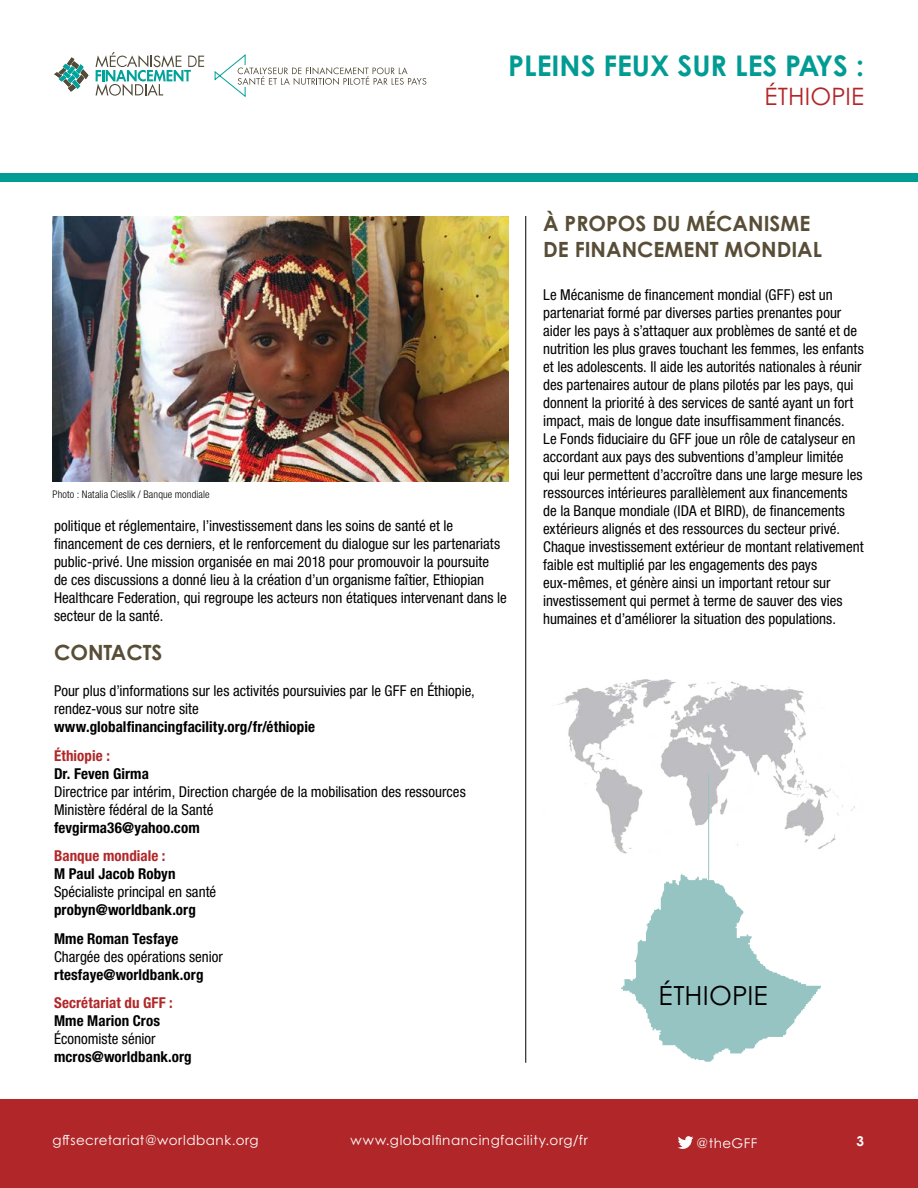
<style>
.page{position:relative;width:918px;height:1188px;background:#fff}
.page>*{position:absolute;margin:0;border:0;box-sizing:border-box;transform-origin:0 0}
.t1{font:700 28.5px "Century Gothic Std";color:#009c94}
.t2{font:26.4px "Century Gothic Std";letter-spacing:.005em;color:#000}
.t3{font:24px "Century Gothic Std";letter-spacing:.005em;color:#b12729}
.Body_Copy{font:700 21px "Century Gothic Std";color:#584e37}
.Body_Copy-2{font:condensed 15px/18px "Helvetica Neue LT Std";color:#000}
.Body_Copy-3{font:700 condensed 15px "Helvetica Neue LT Std";letter-spacing:.005em;color:#000}
.Body_Copy-4{font:700 condensed 15px "Helvetica Neue LT Std";letter-spacing:.005em;color:#b12729}
.t4{font:13.5px "Century Gothic Pro Cyr";letter-spacing:.04em;color:#fff}
.t5{font:700 13.5px "Century Gothic Std";color:#fff}
.t6{font:300 condensed 10.5px "Helvetica Neue LT Std";letter-spacing:.01em;color:#000}
</style>
<div class="page">
<div style="left:0;top:174px;width:918px;height:8px;background:#009c94"></div>
<div style="left:0;top:1099px;width:918px;height:89px;background:#b12729"></div>
<svg style="left:678px;top:1136px;width:15px;height:13px"></svg>
<svg style="left:96px;top:52px;width:108px;height:44px"></svg>
<svg style="left:54px;top:57px;width:35px;height:30px"></svg>
<svg style="left:77px;top:75px;width:7px;height:9px"></svg>
<svg style="left:72px;top:80px;width:8px;height:9px"></svg>
<svg style="left:68px;top:84px;width:8px;height:8px"></svg>
<svg style="left:214px;top:54px;width:212px;height:44px"></svg>
<div style="left:0;top:173px;width:918px;height:8px;background:#009c94"></div>
<hr style="left:525px;top:216px;width:1px;height:847px;background:#000">
<img style="left:53px;top:216px;width:456px;height:266px">
<img style="left:557px;top:680px;width:298px;height:176px">
<svg style="left:621px;top:874px;width:200px;height:188px"></svg>
<hr style="left:708px;top:774px;width:1px;height:124px;background:#96c4c2">
<h1 class="t1" style="left:508px;top:48px;width:357px">PLEINS FEUX SUR LES PAYS :</h1>
<h3 class="t3" style="left:764px;top:82px;width:101px">ÉTHIOPIE</h3>
<p class="t6" style="left:52px;top:489px;width:159px">Photo : Natalia Cieslik / Banque mondiale</p>
<p class="Body_Copy-2" style="left:54px;top:517px;width:454px">politique et réglementaire, l’investissement dans les soins de santé et le financement de ces derniers, et le renforcement du dialogue sur les partenariats public-privé. Une mission organisée en mai 2018 pour promouvoir la poursuite<br>de ces discussions a donné lieu à la création d’un organisme faîtier, Ethiopian Healthcare Federation, qui regroupe les acteurs non étatiques intervenant dans le secteur de la santé.</p>
<p class="Body_Copy" style="left:54px;top:640px;width:110px">CONTACTS</p>
<p class="Body_Copy-2" style="left:54px;top:682px;width:422px">Pour plus d’informations sur les activités poursuivies par le GFF en Éthiopie, rendez-vous sur notre site</p>
<p class="Body_Copy-3" style="left:54px;top:718px;width:263px">www.globalfinancingfacility.org/fr/éthiopie</p>
<p class="Body_Copy-4" style="left:54px;top:746px;width:57px">Éthiopie :</p>
<p class="Body_Copy-3" style="left:54px;top:764px;width:96px">Dr. Feven Girma</p>
<p class="Body_Copy-2" style="left:54px;top:782px;width:413px">Directrice par intérim, Direction chargée de la mobilisation des ressources</p>
<p class="Body_Copy-2" style="left:54px;top:800px;width:161px">Ministère fédéral de la Santé</p>
<p class="Body_Copy-3" style="left:54px;top:818px;width:147px">fevgirma36@yahoo.com</p>
<p class="Body_Copy-4" style="left:54px;top:847px;width:113px">Banque mondiale :</p>
<p class="Body_Copy-3" style="left:54px;top:865px;width:123px">M Paul Jacob Robyn</p>
<p class="Body_Copy-2" style="left:54px;top:883px;width:164px">Spécialiste principal en santé</p>
<p class="Body_Copy-3" style="left:54px;top:901px;width:143px">probyn@worldbank.org</p>
<p class="Body_Copy-3" style="left:54px;top:929px;width:126px">Mme Roman Tesfaye</p>
<p class="Body_Copy-2" style="left:54px;top:947px;width:170px">Chargée des opérations senior</p>
<p class="Body_Copy-3" style="left:54px;top:965px;width:151px">rtesfaye@worldbank.org</p>
<p class="Body_Copy-4" style="left:54px;top:994px;width:120px">Secrétariat du GFF :</p>
<p class="Body_Copy-3" style="left:54px;top:1012px;width:108px">Mme Marion Cros</p>
<p class="Body_Copy-2" style="left:54px;top:1030px;width:103px">Économiste sénior</p>
<p class="Body_Copy-3" style="left:54px;top:1048px;width:139px">mcros@worldbank.org</p>
<p class="Body_Copy" style="left:543px;top:211px;width:269px">À PROPOS DU MÉCANISME</p>
<p class="Body_Copy" style="left:543px;top:236px;width:280px">DE FINANCEMENT MONDIAL</p>
<p class="Body_Copy-2" style="left:543px;top:285px;width:322px">Le Mécanisme de financement mondial (GFF) est un partenariat formé par diverses parties prenantes pour aider les pays à s’attaquer aux problèmes de santé et de nutrition les plus graves touchant les femmes, les enfants et les adolescents. Il aide les autorités nationales à réunir des partenaires autour de plans pilotés par les pays, qui donnent la priorité à des services de santé ayant un fort impact, mais de longue date insuffisamment financés.<br>Le Fonds fiduciaire du GFF joue un rôle de catalyseur en accordant aux pays des subventions d’ampleur limitée qui leur permettent d’accroître dans une large mesure les ressources intérieures parallèlement aux financements de la Banque mondiale (IDA et BIRD), de financements extérieurs alignés et des ressources du secteur privé.<br>Chaque investissement extérieur de montant relativement faible est multiplié par les engagements des pays eux-mêmes, et génère ainsi un important retour sur investissement qui permet à terme de sauver des vies humaines et d’améliorer la situation des populations.</p>
<p class="t2" style="left:659px;top:979px;width:111px">ÉTHIOPIE</p>
<p class="t4" style="left:53px;top:1132px;width:208px">gffsecretariat@worldbank.org</p>
<p class="t4" style="left:351px;top:1132px;width:239px">www.globalfinancingfacility.org/fr</p>
<p class="t4" style="left:697px;top:1135px;width:62px">@theGFF</p>
<p class="t5" style="left:856px;top:1133px;width:9px">3</p>
</div>
